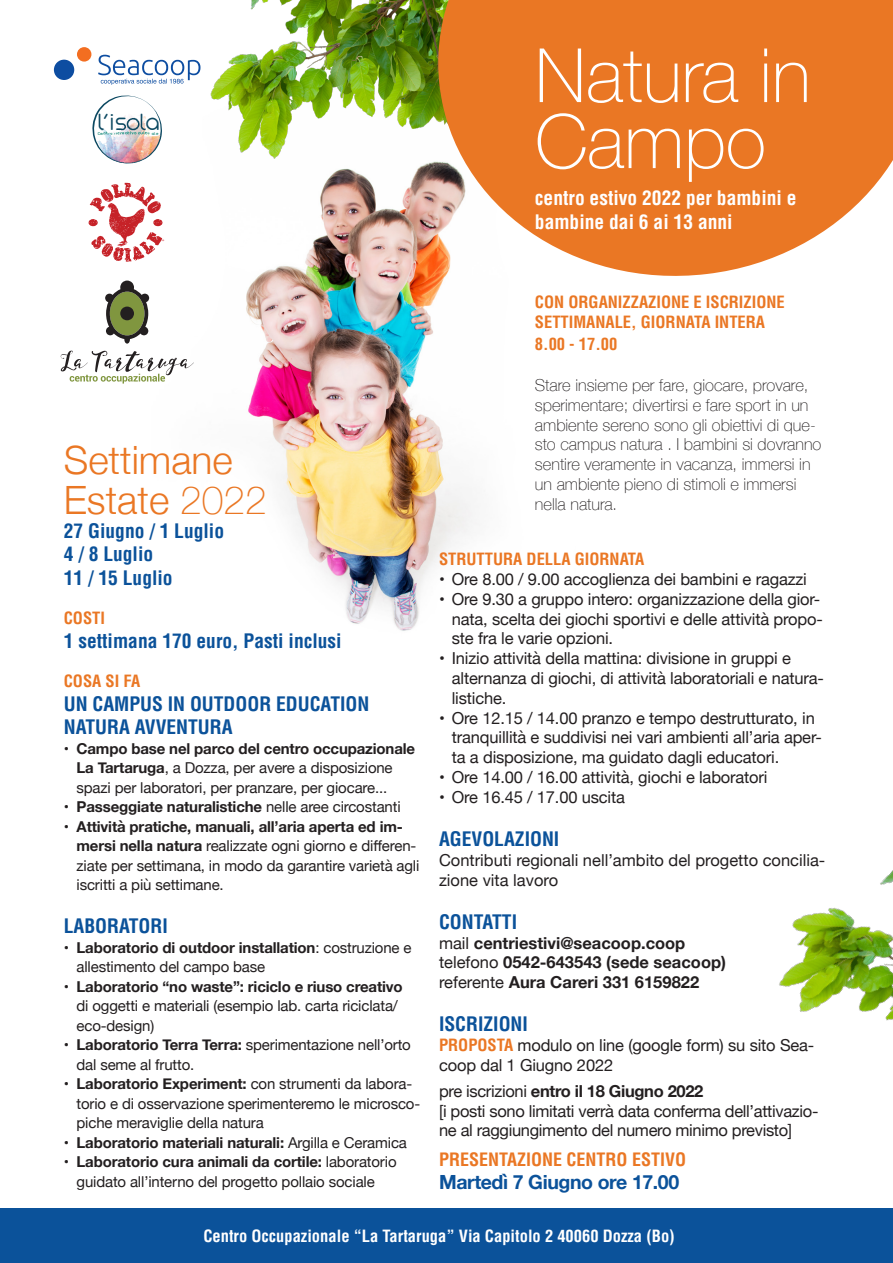
<style>
.page{position:relative;width:893px;height:1263px;background:#fff}
.page>*{position:absolute;margin:0;border:0;box-sizing:border-box;transform-origin:0 0}
.t1{font:100 75px/66px "Helvetica Neue";color:#fff}
.t2{font:300 39px "Helvetica Neue";color:#ea7724}
.t3{font:300 25.5px "Arista 2.0";color:#0b4861}
.t4{font:700 condensed 19.5px "Helvetica LT Std";color:#0b529a}
.t5{font:700 condensed 19.5px/24px "Helvetica LT Std";color:#fff}
.t6{font:700 19.5px "Helvetica Neue";letter-spacing:-.02em;color:#0b529a}
.t7{font:700 condensed 18px "Helvetica LT Std";color:#ea7724}
.t8{font:16.5px/19.8px "Helvetica Neue";letter-spacing:-.01em;color:#231f20}
.t9{font:100 16.5px/19.8px "Helvetica Neue";color:#231f20}
.t10{font:700 condensed 16.5px "Helvetica LT Std";color:#ea7724}
.t11{font:700 16.5px "Helvetica Neue";color:#231f20}
.t12{font:700 condensed 16.5px "Helvetica LT Std";color:#fff}
.t13{font:700 16.5px "Helvetica Neue";letter-spacing:-.02em;color:#231f20}
.t14{font:15px/19.5px "Helvetica Neue";letter-spacing:-.01em;color:#231f20}
.t15{font:700 15px "Helvetica Neue";letter-spacing:-.01em;color:#231f20}
.t16{font:5.1px "Myriad Pro";color:#c62228}
.t17{font:4.5px "Arista 2.0";color:#3c9d8f}
.s1{font-weight:100}
.s2{font-weight:700}
.s3{font-weight:400}
.s4{font-family:"Helvetica LT Std";font-weight:700;font-stretch:condensed;color:#ea7724}
</style>
<div class="page">
<img style="left:246px;top:212px;width:231px;height:419px">
<img style="left:200px;top:0;width:225px;height:212px">
<svg style="left:425px;top:0;width:468px;height:290px;fill:#ea7724"></svg>
<div style="left:0;top:1209px;width:893px;height:54px;background:#0b529a"></div>
<svg style="left:98px;top:55px;width:102px;height:30px"></svg>
<div style="left:54px;top:60px;width:20px;height:20px;background:#0d4da1;border-radius:50%"></div>
<div style="left:77px;top:47px;width:14px;height:15px;background:#f36e21;border-radius:50%"></div>
<svg style="left:92px;top:95px;width:70px;height:65px"></svg>
<img style="left:96px;top:114px;width:47px;height:50px">
<svg style="left:88px;top:183px;width:75px;height:79px"></svg>
<svg style="left:105px;top:281px;width:44px;height:63px"></svg>
<svg style="left:61px;top:351px;width:133px;height:33px"></svg>
<img style="left:779px;top:870px;width:114px;height:151px">
<h3 class="t3" style="left:98px;top:104px;width:63px">l’isola</h3>
<p class="t17" style="left:152px;top:130px;width:8px">ale</p>
<p class="t16" style="left:162px;top:238px;width:4px">®</p>
<p class="t1" style="left:535px;top:39px;width:277px">Natura in<br>Campo</p>
<p class="t5" style="left:535px;top:186px;width:263px">centro estivo 2022 per bambini e bambine dai 6 ai 13 anni</p>
<p class="t2" style="left:64px;top:429px;width:171px">Settimane</p>
<p class="t2" style="left:64px;top:469px;width:205px">Estate <span class="s1">2022</span></p>
<p class="t4" style="left:64px;top:518px;width:162px">27 Giugno / 1 Luglio</p>
<p class="t4" style="left:64px;top:542px;width:91px">4 / 8 Luglio</p>
<p class="t4" style="left:64px;top:565px;width:110px">11 / 15 Luglio</p>
<p class="t10" style="left:64px;top:608px;width:43px">COSTI</p>
<p class="t4" style="left:64px;top:628px;width:279px">1 settimana 170 euro, Pasti inclusi</p>
<p class="t10" style="left:64px;top:671px;width:78px">COSA SI FA</p>
<p class="t4" style="left:64px;top:691px;width:307px">UN CAMPUS IN OUTDOOR EDUCATION</p>
<p class="t4" style="left:64px;top:715px;width:170px">NATURA AVVENTURA</p>
<p class="t14" style="left:77px;top:739px;width:340px;text-indent:-13px"><span class="s2">• Campo base nel parco del centro occupazionale<br>La Tartaruga</span>, a Dozza, per avere a disposizione spazi per laboratori, per pranzare, per giocare...</p>
<p class="t15" style="left:64px;top:795px;width:338px">• Passeggiate naturalistiche <span class="s3">nelle aree circostanti</span></p>
<p class="t14" style="left:77px;top:817px;width:344px;text-indent:-13px"><span class="s2">• Attività pratiche, manuali, all’aria aperta ed im&shy;mersi nella natura</span> realizzate ogni giorno e differen&shy;ziate per settimana, in modo da garantire varietà agli iscritti a più settimane.</p>
<p class="t4" style="left:64px;top:914px;width:106px">LABORATORI</p>
<p class="t14" style="left:77px;top:938px;width:337px;text-indent:-13px"><span class="s2">• Laboratorio di outdoor installation</span>: costruzione e allestimento del campo base</p>
<p class="t14" style="left:77px;top:977px;width:328px;text-indent:-13px"><span class="s2">• Laboratorio “no waste”: riciclo e riuso creativo </span>di oggetti e materiali (esempio lab. carta riciclata/ eco-design)</p>
<p class="t14" style="left:77px;top:1036px;width:336px;text-indent:-13px"><span class="s2">• Laboratorio Terra Terra:</span> sperimentazione nell’orto dal seme al frutto.</p>
<p class="t14" style="left:77px;top:1075px;width:345px;text-indent:-13px"><span class="s2">• Laboratorio Experiment:</span> con strumenti da labora&shy;torio e di osservazione sperimenteremo le microsco&shy;piche meraviglie della natura</p>
<p class="t15" style="left:64px;top:1131px;width:345px">• Laboratorio materiali naturali: <span class="s3">Argilla e Ceramica</span></p>
<p class="t14" style="left:77px;top:1153px;width:322px;text-indent:-13px"><span class="s2">• Laboratorio cura animali da cortile:</span> laboratorio guidato all’interno del progetto pollaio sociale</p>
<p class="t10" style="left:535px;top:292px;width:251px">CON ORGANIZZAZIONE E ISCRIZIONE</p>
<p class="t10" style="left:535px;top:312px;width:232px">SETTIMANALE, GIORNATA INTERA</p>
<p class="t10" style="left:535px;top:333px;width:84px">8.00 - 17.00</p>
<p class="t9" style="left:535px;top:374px;width:288px">Stare insieme per fare, giocare, provare, sperimentare; divertirsi e fare sport in un ambiente sereno sono gli obiettivi di que&shy;sto campus natura . I bambini si dovranno sentire veramente in vacanza, immersi in un ambiente pieno di stimoli e immersi nella natura.</p>
<p class="t10" style="left:439px;top:549px;width:207px">STRUTTURA DELLA GIORNATA</p>
<p class="t8" style="left:439px;top:570px;width:369px">• Ore 8.00 / 9.00 accoglienza dei bambini e ragazzi</p>
<p class="t8" style="left:452px;top:590px;width:373px;text-indent:-13px">• Ore 9.30 a gruppo intero: organizzazione della gior&shy;nata, scelta dei giochi sportivi e delle attività propo&shy;ste fra le varie opzioni.</p>
<p class="t8" style="left:452px;top:649px;width:374px;text-indent:-13px">• Inizio attività della mattina: divisione in gruppi e alternanza di giochi, di attività laboratoriali e natura&shy;listiche.</p>
<p class="t8" style="left:452px;top:709px;width:372px;text-indent:-13px">• Ore 12.15 / 14.00 pranzo e tempo destrutturato, in tranquillità e suddivisi nei vari ambienti all’aria aper&shy;ta a disposizione, ma guidato dagli educatori.</p>
<p class="t8" style="left:439px;top:768px;width:330px">• Ore 14.00 / 16.00 attività, giochi e laboratori</p>
<p class="t8" style="left:439px;top:788px;width:187px">• Ore 16.45 / 17.00 uscita</p>
<p class="t4" style="left:439px;top:827px;width:122px">AGEVOLAZIONI</p>
<p class="t8" style="left:439px;top:851px;width:388px">Contributi regionali nell’ambito del progetto concilia&shy;zione vita lavoro</p>
<p class="t4" style="left:439px;top:909px;width:80px">CONTATTI</p>
<p class="t11" style="left:439px;top:930px;width:248px"><span class="s3">mail</span> centriestivi@seacoop.coop</p>
<p class="t11" style="left:439px;top:949px;width:288px"><span class="s3">telefono</span> 0542-643543 (sede seacoop)</p>
<p class="t11" style="left:439px;top:969px;width:262px"><span class="s3">referente</span> Aura Careri 331 6159822</p>
<p class="t4" style="left:439px;top:1012px;width:90px">ISCRIZIONI</p>
<p class="t8" style="left:439px;top:1036px;width:377px"><span class="s4">PROPOSTA</span> modulo on line (google form) su sito Sea&shy;coop dal 1 Giugno 2022</p>
<p class="t13" style="left:439px;top:1078px;width:266px"><span class="s3">pre iscrizioni</span> entro il 18 Giugno 2022</p>
<p class="t8" style="left:439px;top:1102px;width:381px">[i posti sono limitati verrà data conferma dell’attivazio&shy;ne al raggiungimento del numero minimo previsto]</p>
<p class="t7" style="left:439px;top:1148px;width:249px">PRESENTAZIONE CENTRO ESTIVO</p>
<p class="t6" style="left:439px;top:1167px;width:242px">Martedì 7 Giugno ore 17.00</p>
<p class="t12" style="left:203px;top:1225px;width:473px">Centro Occupazionale “La Tartaruga” Via Capitolo 2 40060 Dozza (Bo)</p>
</div>
